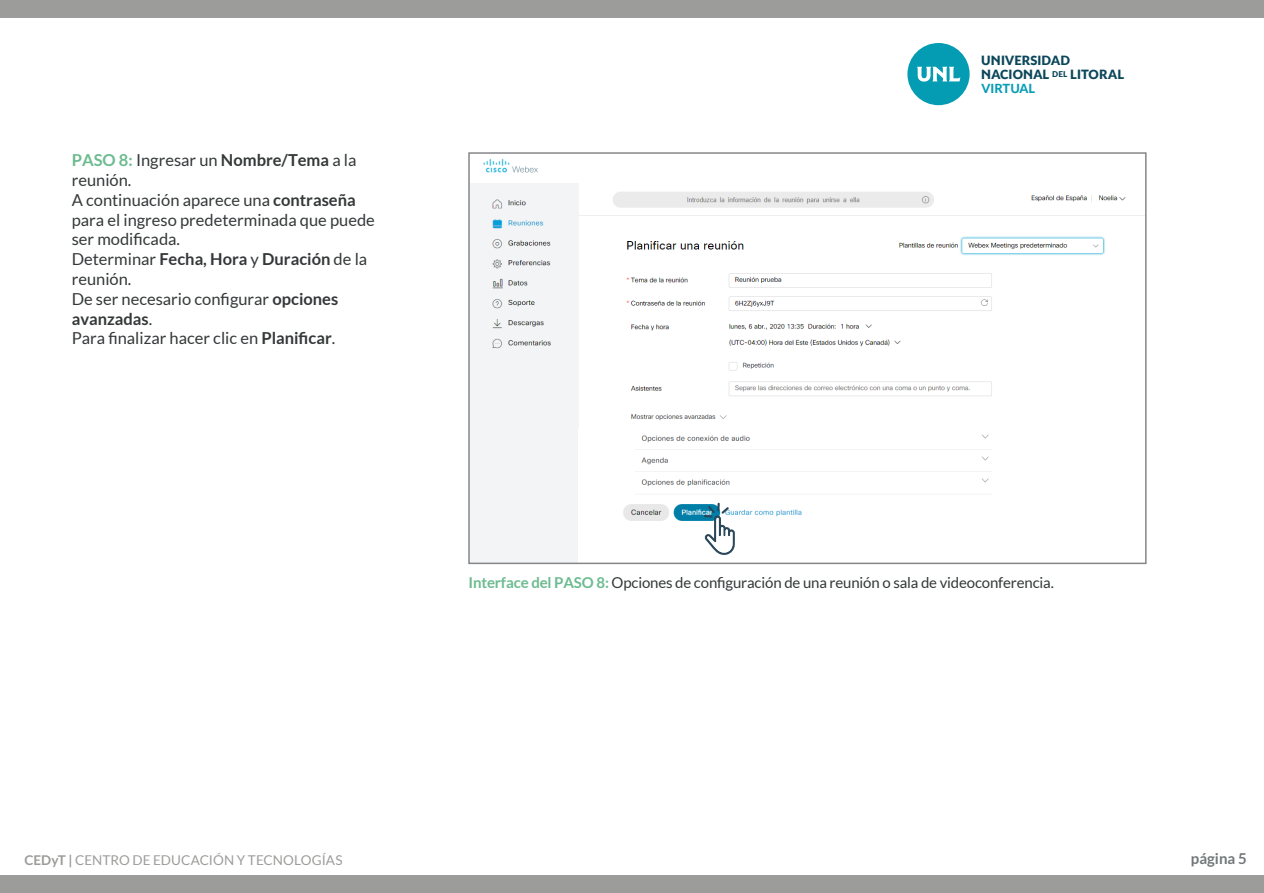
<style>
.page{position:relative;width:1264px;height:893px;background:#fff}
.page>*{position:absolute;margin:0;border:0;box-sizing:border-box;transform-origin:0 0}
.t1{font:16.5px/19.8px "Lato";color:#343838}
.t2{font:15px "Lato";letter-spacing:-.01em;color:#343838}
.t3{font:700 15px "Lato";color:#717778}
.t4{font:13.5px "Lato";letter-spacing:.005em;color:#9c9c9b}
.t5{font:900 12.75px "Lato UNL190701";letter-spacing:.015em;color:#0b465a}
.t6{font:800 12.75px "Lato UNL190701";color:#089db6}
.s1{font-weight:700;color:#6cbb90}
.s2{font-weight:700}
.s3{font-size:7.95px}
</style>
<div class="page">
<div style="left:907px;top:43px;width:63px;height:62px;background:#039cb3;border-radius:50%"></div>
<svg style="left:917px;top:67px;width:43px;height:15px"></svg>
<div style="left:0;top:0;width:1264px;height:17px;background:#9c9c9b"></div>
<div style="left:0;top:876px;width:1264px;height:17px;background:#9c9c9b"></div>
<img style="left:578px;top:427px;width:414px;height:94px">
<img style="left:471px;top:158px;width:673px;height:269px">
<div style="left:470px;top:386px;width:108px;height:177px;background:#f2f4f5"></div>
<div style="left:468px;top:152px;width:679px;height:412px;border:2px solid #858688"></div>
<svg style="left:704px;top:502px;width:31px;height:53px"></svg>
<p class="t1" style="left:72px;top:150px;width:305px"><span class="s1">PASO 8:</span> Ingresar un <span class="s2">Nombre/Tema</span> a la reunión.<br>A continuación aparece una <span class="s2">contraseña </span>para el ingreso predeterminada que puede ser modificada.<br>Determinar <span class="s2">Fecha, Hora</span> y <span class="s2">Duración</span> de la reunión.<br>De ser necesario configurar <span class="s2">opciones avanzadas</span>.<br>Para finalizar hacer clic en <span class="s2">Planificar</span>.</p>
<p class="t5" style="left:981px;top:53px;width:90px">UNIVERSIDAD</p>
<p class="t6" style="left:981px;top:81px;width:55px">VIRTUAL</p>
<p class="t5" style="left:981px;top:67px;width:144px">NACIONAL <span class="s3">DEL</span> LITORAL</p>
<p class="t2" style="left:469px;top:574px;width:587px"><span class="s1">Interface del PASO 8:</span> Opciones de configuración de una reunión o sala de videoconferencia.</p>
<p class="t4" style="left:25px;top:852px;width:320px"><span class="s2">CEDyT |</span> CENTRO DE EDUCACIÓN Y TECNOLOGÍAS</p>
<p class="t3" style="left:1191px;top:850px;width:58px">página 5</p>
</div>
